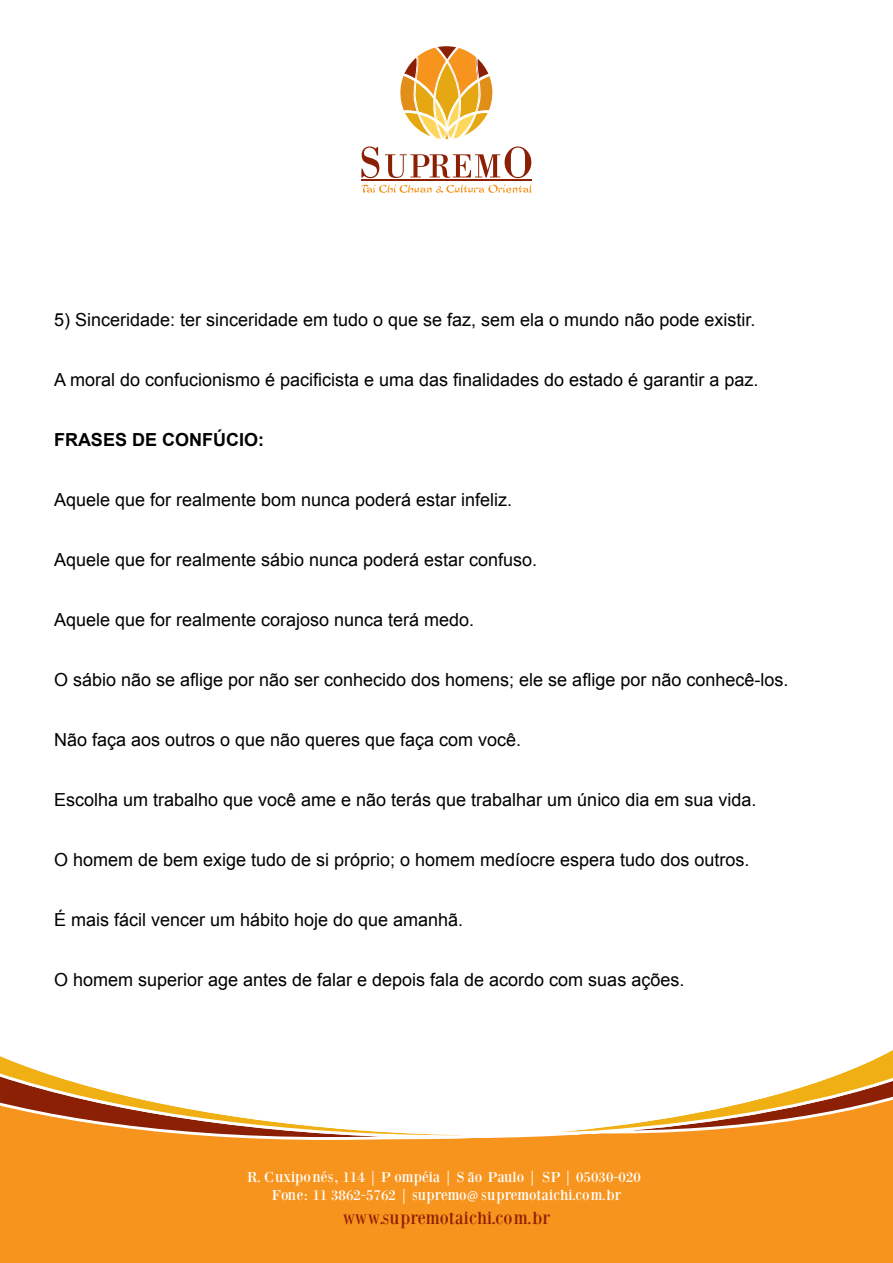
<style>
.page{position:relative;width:893px;height:1263px;background:#fff}
.page>*{position:absolute;margin:0;border:0;box-sizing:border-box;transform-origin:0 0}
.t1{font:18px "Arial";color:#000}
.t2{font:18px "Bodoni XT";color:#8c2004}
.t3{font:700 18px "Arial";color:#000}
.t4{font:15px/18px "Bodoni XT";color:#fff;text-align:center}
.s1{font-family:"Myriad Pro"}
</style>
<div class="page">
<div style="left:0;top:1066px;width:893px;height:197px;background:#f7941e"></div>
<svg style="left:0;top:1050px;width:893px;height:87px"></svg>
<svg style="left:361px;top:146px;width:18px;height:32px"></svg>
<svg style="left:385px;top:146px;width:146px;height:32px"></svg>
<svg style="left:400px;top:46px;width:92px;height:93px"></svg>
<svg style="left:361px;top:185px;width:170px;height:8px"></svg>
<hr style="left:361px;top:179px;width:170px;height:1px;background:#8c2004">
<p class="t1" style="left:54px;top:308px;width:703px">5) Sinceridade: ter sinceridade em tudo o que se faz, sem ela o mundo não pode existir.</p>
<p class="t1" style="left:54px;top:368px;width:706px">A moral do confucionismo é pacificista e uma das finalidades do estado é garantir a paz.</p>
<p class="t3" style="left:54px;top:428px;width:212px">FRASES DE CONFÚCIO:</p>
<p class="t1" style="left:54px;top:488px;width:460px">Aquele que for realmente bom nunca poderá estar infeliz.</p>
<p class="t1" style="left:54px;top:548px;width:485px">Aquele que for realmente sábio nunca poderá estar confuso.</p>
<p class="t1" style="left:54px;top:608px;width:422px">Aquele que for realmente corajoso nunca terá medo.</p>
<p class="t1" style="left:54px;top:668px;width:736px">O sábio não se aflige por não ser conhecido dos homens; ele se aflige por não conhecê-los.</p>
<p class="t1" style="left:54px;top:728px;width:469px">Não faça aos outros o que não queres que faça com você.</p>
<p class="t1" style="left:54px;top:788px;width:704px">Escolha um trabalho que você ame e não terás que trabalhar um único dia em sua vida.</p>
<p class="t1" style="left:54px;top:848px;width:697px">O homem de bem exige tudo de si próprio; o homem medíocre espera tudo dos outros.</p>
<p class="t1" style="left:54px;top:908px;width:411px">É mais fácil vencer um hábito hoje do que amanhã.</p>
<p class="t1" style="left:54px;top:968px;width:632px">O homem superior age antes de falar e depois fala de acordo com suas ações.</p>
<p class="t4" style="left:247px;top:1168px;width:396px">R. Cuxiponés, 114 | P ompéia | S ão Paulo | SP | 05030-020<br>Fone: 11 3862-5762 | supremo<span class="s1">@</span> supremotaichi.com.br</p>
<p class="t2" style="left:343px;top:1207px;width:209px">www.supremotaichi.com.br</p>
</div>
